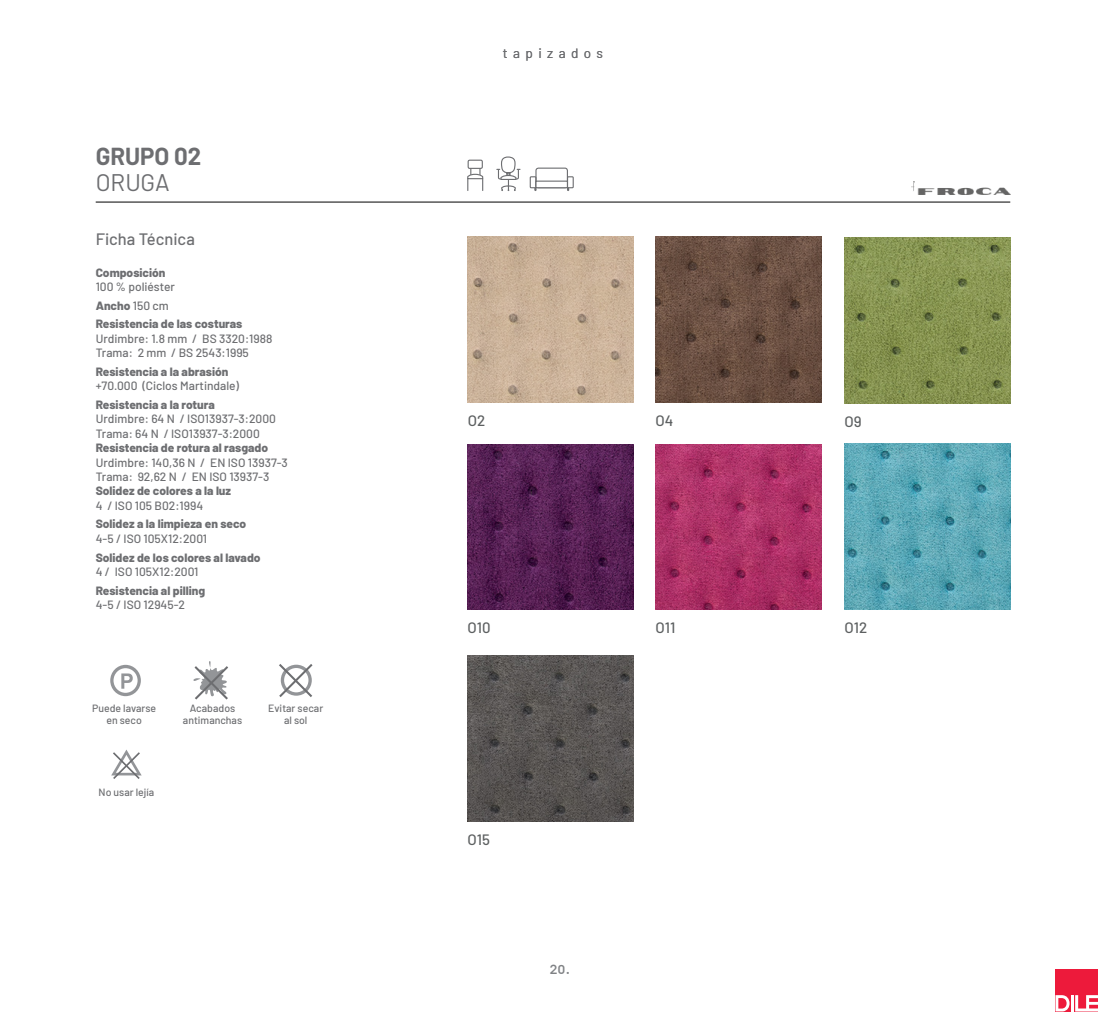
<style>
.page{position:relative;width:1106px;height:1021px;background:#fff}
.page>*{position:absolute;margin:0;border:0;box-sizing:border-box;transform-origin:0 0}
.t1{font:700 24px "Barlow";color:#6d6e71}
.t2{font:24px "Barlow";color:#6d6e71}
.t3{font:500 16.5px "Barlow";color:#6d6e71}
.t4{font:500 15px "Barlow";color:#5d6061}
.t5{font:15px "DIN Medium Alternate";color:#808285}
.t6{font:13.5px "Barlow";letter-spacing:.4em;color:#6d6e71}
.t7{font:500 12px/14.4px "Barlow";color:#6d6e71}
.t8{font:800 12px/18.6px "Barlow";color:#6d6e71}
.t9{font:500 10.5px/12px "Barlow";color:#6d6e71;text-align:center}
.s1{font-weight:500}
</style>
<div class="page">
<img style="left:467px;top:236px;width:166px;height:166px">
<img style="left:655px;top:236px;width:166px;height:166px">
<hr style="left:96px;top:202px;width:914px;height:1px;background:#000">
<svg style="left:497px;top:156px;width:23px;height:35px"></svg>
<div style="left:535px;top:167px;width:33px;height:21px;border:1px solid #6d6e71;border-radius:3px"></div>
<div style="left:567px;top:176px;width:7px;height:12px;border:1px solid #6d6e71"></div>
<div style="left:529px;top:176px;width:7px;height:12px;border:1px solid #6d6e71"></div>
<div style="left:535px;top:180px;width:33px;height:8px;background:#fff;border:1px solid #6d6e71"></div>
<svg style="left:467px;top:169px;width:17px;height:21px"></svg>
<div style="left:467px;top:160px;width:16px;height:9px;border:1px solid #6d6e71"></div>
<img style="left:912px;top:182px;width:98px;height:13px">
<svg style="left:111px;top:749px;width:31px;height:30px"></svg>
<svg style="left:110px;top:664px;width:31px;height:32px"></svg>
<svg style="left:279px;top:664px;width:33px;height:33px"></svg>
<svg style="left:193px;top:661px;width:35px;height:38px"></svg>
<img style="left:844px;top:237px;width:166px;height:166px">
<img style="left:467px;top:444px;width:166px;height:166px">
<img style="left:655px;top:444px;width:166px;height:166px">
<img style="left:844px;top:444px;width:166px;height:165px">
<img style="left:467px;top:655px;width:166px;height:166px">
<div style="left:1055px;top:968px;width:43px;height:43px;background:#ed1a3b"></div>
<hr style="left:1070px;top:995px;width:3px;height:16px;background:#fff">
<svg style="left:1075px;top:995px;width:23px;height:16px"></svg>
<svg style="left:1055px;top:995px;width:14px;height:16px"></svg>
<h1 class="t1" style="left:96px;top:139px;width:107px">GRUPO 02</h1>
<h1 class="t2" style="left:96px;top:165px;width:76px">ORUGA</h1>
<h2 class="t3" style="left:96px;top:227px;width:101px">Ficha Técnica</h2>
<p class="t8" style="left:96px;top:262px;width:71px">Composición</p>
<p class="t8" style="left:96px;top:276px;width:148px"><span class="s1">100 % poliéster<br></span>Ancho <span class="s1">150 cm<br></span>Resistencia de las costuras</p>
<p class="t7" style="left:96px;top:330px;width:178px">Urdimbre: 1.8 mm / BS 3320:1988<br>Trama: 2 mm / BS 2543:1995</p>
<p class="t8" style="left:96px;top:361px;width:134px">Resistencia a la abrasión</p>
<p class="t7" style="left:96px;top:378px;width:145px">+70.000 (Ciclos Martindale)</p>
<p class="t8" style="left:96px;top:394px;width:121px">Resistencia a la rotura</p>
<p class="t7" style="left:96px;top:411px;width:182px">Urdimbre: 64 N / ISO13937-3:2000<br>Trama: 64 N / ISO13937-3:2000</p>
<p class="t8" style="left:96px;top:437px;width:174px">Resistencia de rotura al rasgado</p>
<p class="t7" style="left:96px;top:454px;width:194px">Urdimbre: 140,36 N / EN ISO 13937-3<br>Trama: 92,62 N / EN ISO 13937-3</p>
<p class="t8" style="left:96px;top:481px;width:137px">Solidez de colores a la luz</p>
<p class="t7" style="left:96px;top:497px;width:109px">4 / ISO 105 B02:1994</p>
<p class="t8" style="left:96px;top:514px;width:152px">Solidez a la limpieza en seco</p>
<p class="t7" style="left:96px;top:530px;width:113px">4-5 / ISO 105X12:2001</p>
<p class="t8" style="left:96px;top:547px;width:166px">Solidez de los colores al lavado</p>
<p class="t7" style="left:96px;top:563px;width:104px">4 / ISO 105X12:2001</p>
<p class="t8" style="left:96px;top:580px;width:111px">Resistencia al pilling</p>
<p class="t7" style="left:96px;top:596px;width:91px">4-5 / ISO 12945-2</p>
<p class="t9" style="left:92px;top:701px;width:65px">Puede lavarse en seco</p>
<p class="t9" style="left:99px;top:785px;width:57px">No usar lejía</p>
<p class="t9" style="left:183px;top:701px;width:61px">Acabados antimanchas</p>
<p class="t9" style="left:268px;top:701px;width:56px">Evitar secar al sol</p>
<p class="t6" style="left:503px;top:43px;width:102px">tapizados</p>
<p class="t4" style="left:467px;top:409px;width:19px">O2</p>
<p class="t4" style="left:467px;top:616px;width:25px">O10</p>
<p class="t4" style="left:467px;top:828px;width:24px">O15</p>
<p class="t5" style="left:549px;top:958px;width:22px">20.</p>
<p class="t4" style="left:655px;top:409px;width:19px">O4</p>
<p class="t4" style="left:844px;top:410px;width:19px">O9</p>
<p class="t4" style="left:655px;top:616px;width:21px">O11</p>
<p class="t4" style="left:844px;top:616px;width:24px">O12</p>
</div>
